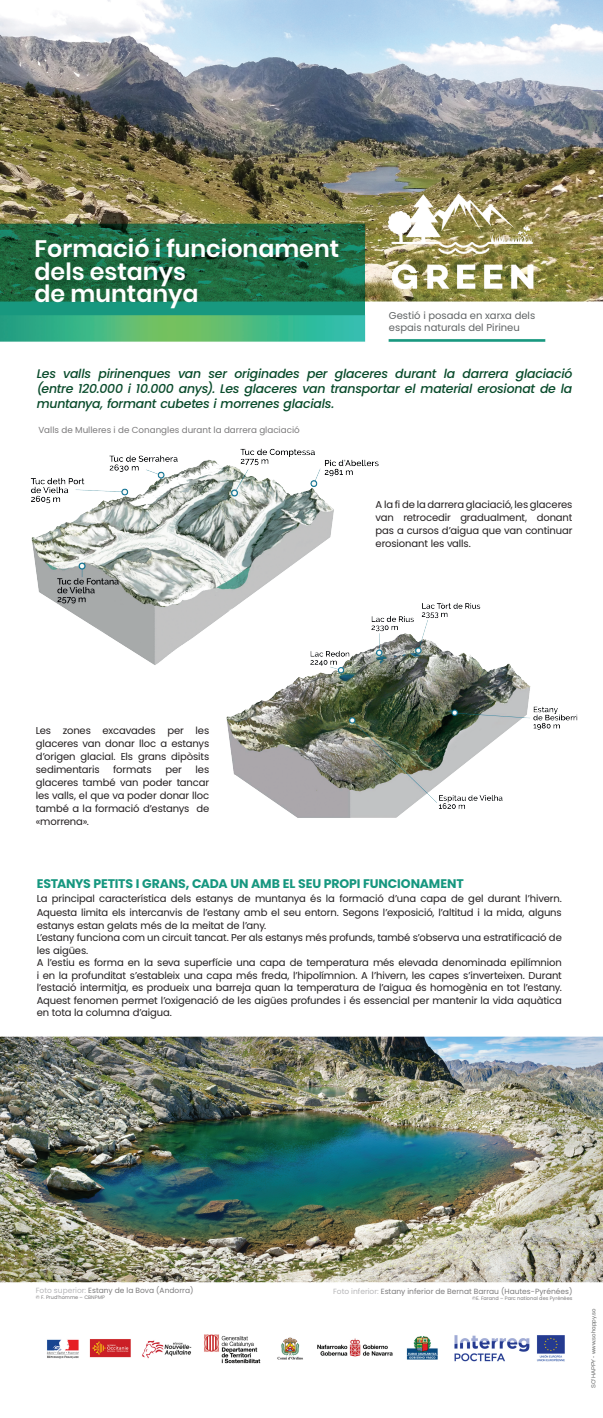
<style>
.page{position:relative;width:603px;height:1418px;background:#fff}
.page>*{position:absolute;margin:0;border:0;box-sizing:border-box;transform-origin:0 0}
.t1{font:600 23.75px/22.5px "Poppins";color:#fff}
.t2{font:italic 500 12.5px/15px "Poppins";letter-spacing:-.015em;color:#094b2b;text-align:justify}
.t3{font:700 12.5px "Poppins";letter-spacing:-.015em;color:#16977f}
.t4{font:10px/13px "Poppins";letter-spacing:-.01em;color:#231f20;text-align:justify}
.t5{font:10px/12px "Poppins";color:#606465}
.t6{font:8.75px "Poppins";color:#7b7a7b}
.t7{font:7.5px "Poppins";color:#7b7a7b}
.t8{font:6px "Questrial";color:#5b5d5d}
.t9{font:5px "Poppins";color:#7b7a7b}
.s1{color:#b6b6b8}
</style>
<div class="page">
<img style="left:0;top:0;width:602px;height:1364px">
<img style="left:21px;top:439px;width:362px;height:232px">
<img style="left:223px;top:592px;width:359px;height:232px">
<h1 class="t1" style="left:35px;top:238px;width:306px">Formació i funcionament dels estanys<br>de muntanya</h1>
<p class="t5" style="left:389px;top:310px;width:148px">Gestió i posada en xarxa dels espais naturals del Pirineu</p>
<p class="t2" style="left:37px;top:366px;width:537px">Les valls pirinenques van ser originades per glaceres durant la darrera glaciació (entre 120.000 i 10.000 anys). Les glaceres van transportar el material erosionat de la muntanya, formant cubetes i morrenes glacials.</p>
<p class="t6" style="left:38px;top:424px;width:263px">Valls de Mulleres i de Conangles durant la darrera glaciació</p>
<p class="t4" style="left:36px;top:724px;width:175px">Les zones excavades per les glaceres van donar lloc a estanys d’origen glacial. Els grans dipòsits sedimentaris</p>
<p class="t4" style="left:113px;top:763px;width:40px">formats</p>
<p class="t4" style="left:165px;top:763px;width:18px">per</p>
<p class="t4" style="left:36px;top:763px;width:175px;text-indent:160px">les glaceres també van poder tancar les valls, el que va poder donar lloc també a la formació d’estanys de «morrena».</p>
<p class="t4" style="left:375px;top:497px;width:198px">A la fi de la darrera glaciació, les glaceres van retrocedir gradualment, donant pas a cursos d’aigua que van continuar erosionant les valls.</p>
<p class="t3" style="left:37px;top:876px;width:428px">ESTANYS PETITS I GRANS, CADA UN AMB EL SEU PROPI FUNCIONAMENT</p>
<p class="t4" style="left:37px;top:891px;width:526px;line-height:14.2px">La principal característica dels estanys de muntanya és la formació d’una capa de gel durant l’hivern.<br>Aquesta limita els intercanvis de l’estany amb el seu entorn. Segons l’exposició, l’altitud i la mida, alguns</p>
<p class="t4" style="left:37px;top:919px;width:526px;line-height:12.5px;text-align:left">estanys estan gelats més de la meitat de l’any.<br>L’estany funciona com un circuit tancat. Per als estanys més profunds, també s’observa una estratificació de les aigües.<br>A l’estiu es forma en la seva superfície una capa de temperatura més elevada denominada epilímnion i en la profunditat s’estableix una capa més freda, l’hipolímnion. A l’hivern, les capes s’inverteixen. Durant l’estació intermitja, es produeix una barreja quan la temperatura de l’aigua és homogènia en tot l’estany.<br>Aquest fenomen permet l’oxigenació de les aigües profundes i és essencial per mantenir la vida aquàtica en tota la columna d’aigua.</p>
<p class="t7" style="left:36px;top:1286px;width:159px"><span class="s1">Foto superior:</span> Estany de la Bova (Andorra)</p>
<p class="t9" style="left:36px;top:1294px;width:71px">© F. Prud’homme – CBNPMP</p>
<p class="t7" style="left:333px;top:1286px;width:241px"><span class="s1">Foto inferior:</span> Estany inferior de Bernat Barrau (Hautes-Pyrénées)</p>
<p class="t9" style="left:472px;top:1295px;width:102px">©E. Farand – Parc national des Pyrénées</p>
<p class="t8" style="left:590px;top:1387px;width:80px;rotate:-90deg">SO’HAPPY - www.sohappy.so</p>
</div>
